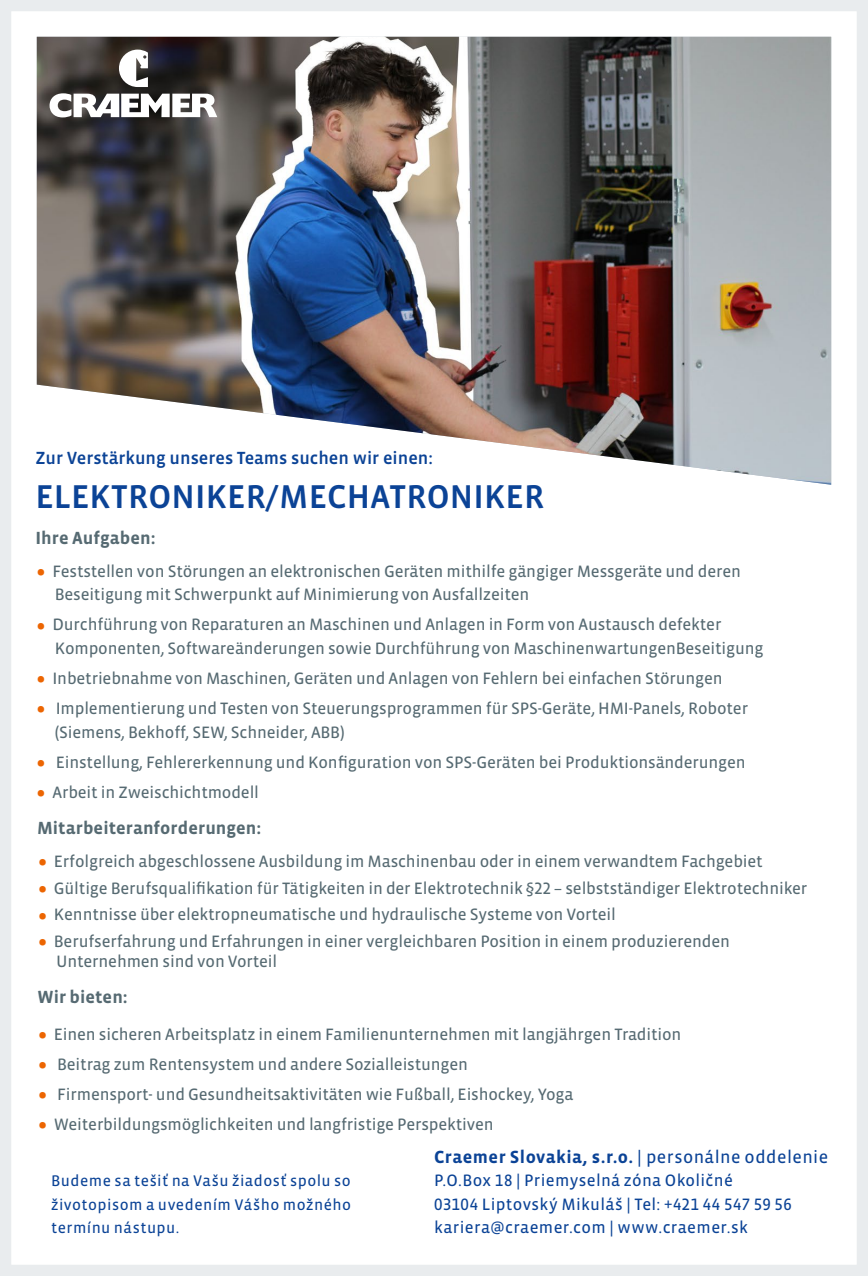
<style>
.page{position:relative;width:868px;height:1276px;background:#fff}
.page>*{position:absolute;margin:0;border:0;box-sizing:border-box;transform-origin:0 0}
.Einf__Abs{font:500 33.75px "Vista Sans OTCE";letter-spacing:.005em;color:#0b4396}
.CR___Stellenbeschrei{font:700 18px "Vista Sans OTCE";letter-spacing:.005em;color:#566a72}
.CR___Adresse{font:700 18px "Vista Sans OTCE";letter-spacing:.025em;color:#0b4396}
.Einf__Abs-2{font:500 18px "Vista Sans OT";color:#0b4396}
.t1{font:16.88px/23.6px "Vista Sans OTCE";letter-spacing:-.01em;color:#566a72}
.t2{font:16.88px "Vista Sans OT";letter-spacing:-.01em;color:#566a72}
.CR___Adresse-2{font:16.88px "Vista Sans OTCE";letter-spacing:.02em;color:#0b4396}
.CR___Stellenbeschrei-2{font:15.75px/23.6px "Vista Sans OTCE";letter-spacing:.03em;color:#0b4396}
.s1{font-family:"Vista Sans OT";font-size:31.5px;color:#ec6502}
.s2{font-size:31.5px;color:#ec6502}
.s3{font-weight:400}
</style>
<div class="page">
<div style="left:0;top:0;width:867px;height:1276px;border:11px solid #b8c2c9"></div>
<img style="left:37px;top:37px;width:794px;height:448px">
<svg style="left:50px;top:93px;width:167px;height:24px"></svg>
<svg style="left:119px;top:50px;width:29px;height:37px"></svg>
<p class="Einf__Abs-2" style="left:35px;top:448px;width:399px">Zur Verstärkung unseres Teams suchen wir einen:</p>
<p class="Einf__Abs" style="left:35px;top:479px;width:510px">ELEKTRONIKER/MECHATRONIKER</p>
<p class="CR___Stellenbeschrei" style="left:36px;top:528px;width:122px">Ihre Aufgaben:</p>
<p class="t1" style="left:55px;top:559px;width:687px;text-indent:-19px"><span class="s1">•</span> Feststellen von Störungen an elektronischen Geräten mithilfe gängiger Messgeräte und deren<br>Beseitigung mit Schwerpunkt auf Minimierung von Ausfallzeiten</p>
<p class="t1" style="left:55px;top:613px;width:710px;text-indent:-19px"><span class="s1">•</span> Durchführung von Reparaturen an Maschinen und Anlagen in Form von Austausch defekter<br>Komponenten, Softwareänderungen sowie Durchführung von MaschinenwartungenBeseitigung</p>
<p class="t1" style="left:36px;top:667px;width:688px"><span class="s1">•</span> Inbetriebnahme von Maschinen, Geräten und Anlagen von Fehlern bei einfachen Störungen</p>
<p class="t1" style="left:55px;top:697px;width:694px;text-indent:-19px"><span class="s1">•</span> Implementierung und Testen von Steuerungsprogrammen für SPS-Geräte, HMI-Panels, Roboter (Siemens, Bekhoff, SEW, Schneider, ABB)</p>
<p class="t2" style="left:36px;top:753px;width:711px"><span class="s2">•</span> Einstellung, Fehlererkennung und Konfiguration von SPS-Geräten bei Produktionsänderungen</p>
<p class="t2" style="left:36px;top:783px;width:225px"><span class="s2">•</span> Arbeit in Zweischichtmodell</p>
<p class="CR___Stellenbeschrei" style="left:37px;top:818px;width:226px">Mitarbeiteranforderungen:</p>
<p class="t1" style="left:37px;top:850px;width:727px"><span class="s1">•</span> Erfolgreich abgeschlossene Ausbildung im Maschinenbau oder in einem verwandtem Fachgebiet</p>
<p class="t1" style="left:37px;top:876px;width:771px"><span class="s1">•</span> Gültige Berufsqualifikation für Tätigkeiten in der Elektrotechnik §22 – selbstständiger Elektrotechniker</p>
<p class="t1" style="left:37px;top:903px;width:580px"><span class="s1">•</span> Kenntnisse über elektropneumatische und hydraulische Systeme von Vorteil</p>
<p class="t1" style="left:56px;top:931px;width:675px;line-height:20.2px;text-indent:-19px"><span class="s1">•</span> Berufserfahrung und Erfahrungen in einer vergleichbaren Position in einem produzierenden<br>Unternehmen sind von Vorteil</p>
<p class="CR___Stellenbeschrei" style="left:37px;top:988px;width:92px">Wir bieten:</p>
<p class="t2" style="left:37px;top:1025px;width:645px"><span class="s2">•</span> Einen sicheren Arbeitsplatz in einem Familienunternehmen mit langjährgen Tradition</p>
<p class="t2" style="left:37px;top:1055px;width:432px"><span class="s2">•</span> Beitrag zum Rentensystem und andere Sozialleistungen</p>
<p class="t2" style="left:37px;top:1085px;width:538px"><span class="s2">•</span> Firmensport- und Gesundheitsaktivitäten wie Fußball, Eishockey, Yoga</p>
<p class="t2" style="left:37px;top:1115px;width:458px"><span class="s2">•</span> Weiterbildungsmöglichkeiten und langfristige Perspektiven</p>
<p class="CR___Stellenbeschrei-2" style="left:51px;top:1169px;width:301px">Budeme sa tešiť na Vašu žiadosť spolu so životopisom a uvedením Vášho možného</p>
<p class="CR___Stellenbeschrei-2" style="left:51px;top:1216px;width:130px">termínu nástupu.</p>
<p class="CR___Adresse" style="left:434px;top:1147px;width:395px">Craemer Slovakia, s.r.o. <span class="s3">| personálne oddelenie</span></p>
<p class="CR___Adresse-2" style="left:434px;top:1171px;width:300px">P.O.Box 18 | Priemyselná zóna Okoličné</p>
<p class="CR___Adresse-2" style="left:434px;top:1195px;width:359px">03104 Liptovský Mikuláš | Tel: +421 44 547 59 56</p>
<p class="CR___Adresse-2" style="left:434px;top:1219px;width:315px">kariera@craemer.com | www.craemer.sk</p>
</div>
